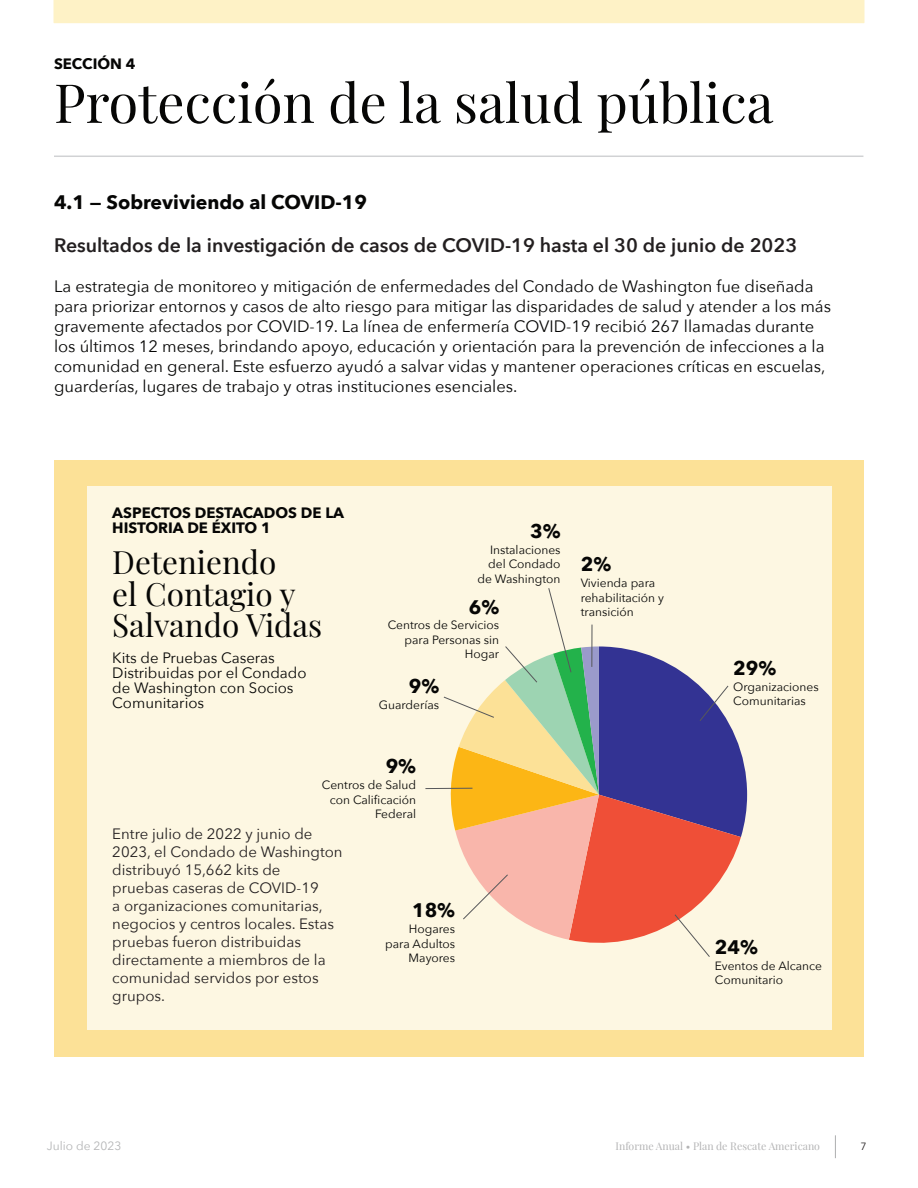
<style>
.page{position:relative;width:918px;height:1188px;background:#fff}
.page>*{position:absolute;margin:0;border:0;box-sizing:border-box;transform-origin:0 0}
.t1{font:54px "Playfair Display";color:#060605}
.t2{font:31.5px/31.5px "Playfair Display";color:#060605}
.t3{font:700 19.65px "Avenir Next";color:#060605}
.t4{font:600 19.5px "Avenir Next";color:#231f20}
.t5{font:700 19.5px "Avenir Next";color:#060605}
.t6{font:16.5px/20px "Avenir Next";color:#060605}
.t7{font:15px/18px "Avenir Next";color:#231f20}
.t8{font:15px/15px "Avenir Next";color:#060605}
.t9{font:700 15px/15px "Avenir Next";color:#060605}
.t10{font:12px/14.4px "Avenir Next";color:#060605;text-align:right}
.t11{font:12px "Avenir Next";color:#b4b5b6}
.t12{font:10.5px "Playfair Display";color:#b4b4b5}
.t13{font:10.5px "Avenir Next";color:#231f20}
</style>
<div class="page">
<div style="left:54px;top:0;width:810px;height:23px;background:#fef2c6"></div>
<svg style="left:835px;top:1136px;width:1px;height:22px"></svg>
<div style="left:54px;top:460px;width:810px;height:597px;background:#fce197"></div>
<div style="left:87px;top:487px;width:744px;height:543px;background:#fdf7e2"></div>
<hr style="left:54px;top:156px;width:809px;height:1px;background:#d1d2d4">
<hr style="left:425px;top:788px;width:47px;height:1px;background:#57585a">
<svg style="left:443px;top:588px;width:304px;height:369px"></svg>
<p class="t9" style="left:54px;top:56px;width:83px">SECCIÓN 4</p>
<h1 class="t1" style="left:54px;top:61px;width:721px">Protección de la salud pública</h1>
<p class="t5" style="left:54px;top:185px;width:315px">4.1 — Sobreviviendo al COVID-19</p>
<p class="t4" style="left:54px;top:228px;width:745px">Resultados de la investigación de casos de COVID-19 hasta el 30 de junio de 2023</p>
<p class="t6" style="left:54px;top:275px;width:779px">La estrategia de monitoreo y mitigación de enfermedades del Condado de Washington fue diseñada para priorizar entornos y casos de alto riesgo para mitigar las disparidades de salud y atender a los más gravemente afectados por COVID-19. La línea de enfermería COVID-19 recibió 267 llamadas durante los últimos 12 meses, brindando apoyo, educación y orientación para la prevención de infecciones a la comunidad en general. Este esfuerzo ayudó a salvar vidas y mantener operaciones críticas en escuelas, guarderías, lugares de trabajo y otras instituciones esenciales.</p>
<p class="t9" style="left:112px;top:505px;width:233px">ASPECTOS DESTACADOS DE LA<br>HISTORIA DE ÉXITO 1</p>
<h2 class="t2" style="left:112px;top:544px;width:212px">Deteniendo<br>el Contagio y<br>Salvando Vidas</h2>
<p class="t8" style="left:112px;top:649px;width:196px">Kits de Pruebas Caseras<br>Distribuidas por el Condado de Washington con Socios<br>Comunitarios</p>
<p class="t3" style="left:530px;top:514px;width:32px">3%</p>
<p class="t10" style="left:478px;top:542px;width:84px">Instalaciones del Condado de Washington</p>
<p class="t3" style="left:469px;top:590px;width:32px">6%</p>
<p class="t10" style="left:388px;top:618px;width:113px">Centros de Servicios para Personas sin<br>Hogar</p>
<p class="t3" style="left:409px;top:670px;width:32px">9%</p>
<p class="t10" style="left:379px;top:698px;width:62px">Guarderías</p>
<p class="t3" style="left:386px;top:750px;width:32px">9%</p>
<p class="t10" style="left:322px;top:777px;width:96px">Centros de Salud con Calificación<br>Federal</p>
<p class="t7" style="left:112px;top:824px;width:232px">Entre julio de 2022 y junio de<br>2023, el Condado de Washington distribuyó 15,662 kits de<br>pruebas caseras de COVID-19<br>a organizaciones comunitarias, negocios y centros locales. Estas pruebas fueron distribuidas directamente a miembros de la comunidad servidos por estos grupos.</p>
<p class="t3" style="left:412px;top:893px;width:45px">18%</p>
<p class="t10" style="left:385px;top:921px;width:71px">Hogares para Adultos<br>Mayores</p>
<p class="t3" style="left:581px;top:548px;width:32px">2%</p>
<p class="t10" style="left:581px;top:575px;width:85px;text-align:left">Vivienda para rehabilitación y transición</p>
<p class="t3" style="left:733px;top:651px;width:45px">29%</p>
<p class="t10" style="left:733px;top:679px;width:87px;text-align:left">Organizaciones<br>Comunitarias</p>
<p class="t3" style="left:715px;top:930px;width:45px">24%</p>
<p class="t10" style="left:715px;top:958px;width:109px;text-align:left">Eventos de Alcance<br>Comunitario</p>
<p class="t11" style="left:47px;top:1136px;width:76px">Julio de 2023</p>
<p class="t12" style="left:616px;top:1138px;width:206px">Informe Anual • Plan de Rescate Americano</p>
<p class="t13" style="left:860px;top:1138px;width:8px">7</p>
</div>
